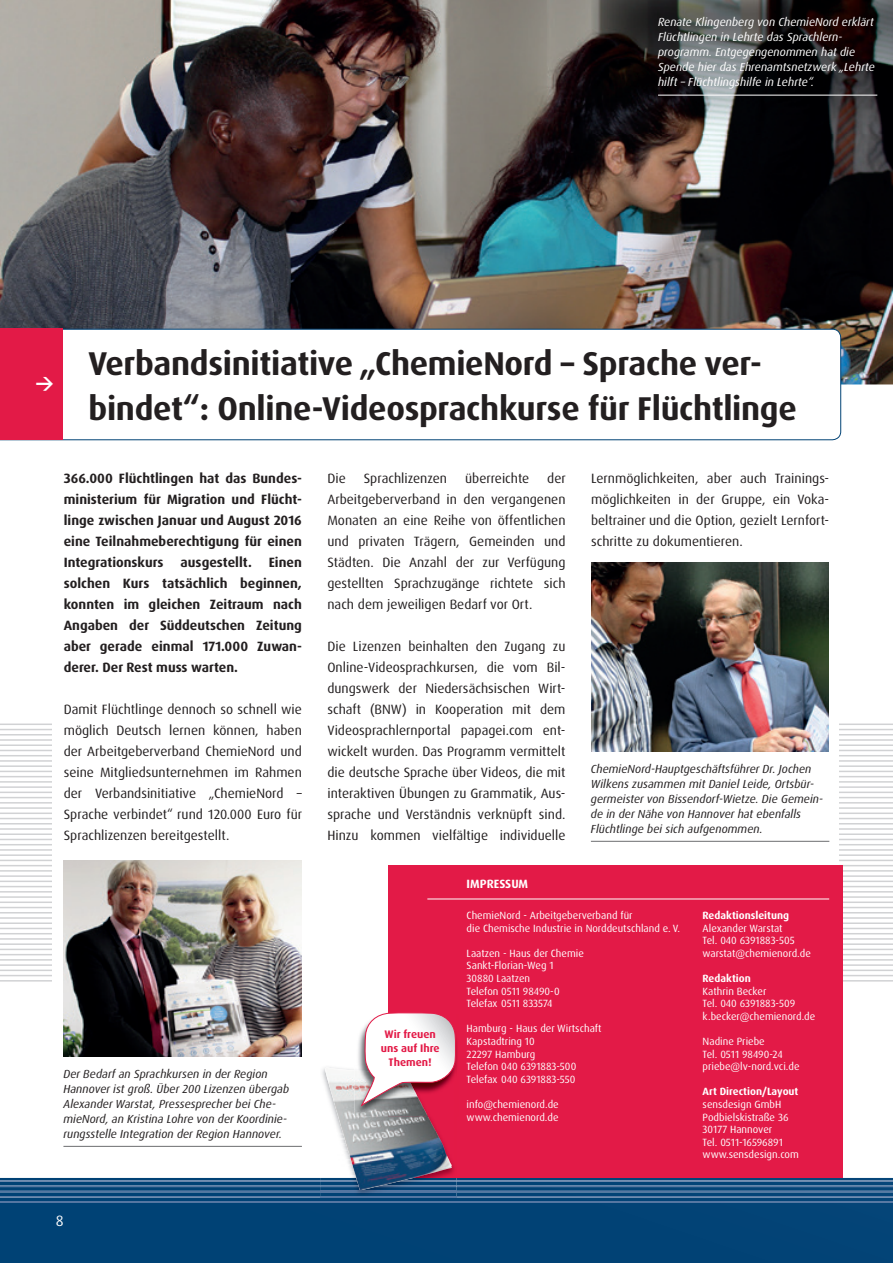
<style>
.page{position:relative;width:893px;height:1263px;background:#fff}
.page>*{position:absolute;margin:0;border:0;box-sizing:border-box;transform-origin:0 0}
.t1{font:700 33px/45px "Dax OT";letter-spacing:-.01em;color:#231f20}
.t2{font:700 18px "DIN";color:#fff}
.t3{font:15px "Dax OT";color:#fff}
.t4{font:13.5px/21px "Dax OT";color:#231f20;text-align:justify}
.t5{font:700 13.5px/21px "Dax OT";color:#231f20;text-align:justify}
.t6{font:700 12px "Dax OT";color:#fff}
.t7{font:italic 11.7px/15px "Dax OT";color:#231f20}
.t8{font:italic 11.7px/15px "Dax OT";color:#fff}
.t9{font:700 10.95px/13.6px "Dax OT";color:#e31a47;text-align:center}
.t10{font:10.5px/12.6px "Dax OT";color:#fff}
.t11{font:700 10.5px "Dax OT";color:#fff}
</style>
<div class="page">
<hr style="left:0;top:723px;width:893px;height:2px;background:#d1d2d4">
<hr style="left:0;top:734px;width:893px;height:1px;background:#d1d2d4">
<hr style="left:0;top:744px;width:893px;height:2px;background:#d1d2d4">
<hr style="left:0;top:755px;width:893px;height:1px;background:#d1d2d4">
<hr style="left:0;top:765px;width:893px;height:2px;background:#d1d2d4">
<hr style="left:0;top:776px;width:893px;height:1px;background:#d1d2d4">
<hr style="left:0;top:786px;width:893px;height:2px;background:#d1d2d4">
<hr style="left:0;top:797px;width:893px;height:1px;background:#d1d2d4">
<hr style="left:0;top:807px;width:893px;height:2px;background:#d1d2d4">
<hr style="left:0;top:818px;width:893px;height:1px;background:#d1d2d4">
<hr style="left:0;top:828px;width:893px;height:2px;background:#d1d2d4">
<hr style="left:0;top:839px;width:893px;height:1px;background:#d1d2d4">
<hr style="left:0;top:849px;width:893px;height:2px;background:#d1d2d4">
<hr style="left:0;top:860px;width:893px;height:1px;background:#d1d2d4">
<hr style="left:0;top:870px;width:893px;height:2px;background:#d1d2d4">
<hr style="left:0;top:880px;width:893px;height:2px;background:#d1d2d4">
<hr style="left:0;top:891px;width:893px;height:1px;background:#d1d2d4">
<hr style="left:0;top:901px;width:893px;height:2px;background:#d1d2d4">
<hr style="left:0;top:912px;width:893px;height:1px;background:#d1d2d4">
<hr style="left:0;top:922px;width:893px;height:2px;background:#d1d2d4">
<hr style="left:0;top:933px;width:893px;height:1px;background:#d1d2d4">
<hr style="left:0;top:943px;width:893px;height:2px;background:#d1d2d4">
<hr style="left:0;top:954px;width:893px;height:1px;background:#d1d2d4">
<hr style="left:0;top:964px;width:893px;height:2px;background:#d1d2d4">
<hr style="left:0;top:975px;width:893px;height:1px;background:#d1d2d4">
<hr style="left:0;top:729px;width:893px;height:1px;background:#d1d2d4">
<hr style="left:0;top:739px;width:893px;height:2px;background:#d1d2d4">
<hr style="left:0;top:750px;width:893px;height:1px;background:#d1d2d4">
<hr style="left:0;top:760px;width:893px;height:2px;background:#d1d2d4">
<hr style="left:0;top:771px;width:893px;height:1px;background:#d1d2d4">
<hr style="left:0;top:781px;width:893px;height:2px;background:#d1d2d4">
<hr style="left:0;top:792px;width:893px;height:1px;background:#d1d2d4">
<hr style="left:0;top:802px;width:893px;height:1px;background:#d1d2d4">
<hr style="left:0;top:812px;width:893px;height:2px;background:#d1d2d4">
<hr style="left:0;top:823px;width:893px;height:1px;background:#d1d2d4">
<hr style="left:0;top:833px;width:893px;height:2px;background:#d1d2d4">
<hr style="left:0;top:844px;width:893px;height:1px;background:#d1d2d4">
<hr style="left:0;top:854px;width:893px;height:2px;background:#d1d2d4">
<hr style="left:0;top:865px;width:893px;height:1px;background:#d1d2d4">
<hr style="left:0;top:875px;width:893px;height:2px;background:#d1d2d4">
<hr style="left:0;top:886px;width:893px;height:1px;background:#d1d2d4">
<hr style="left:0;top:896px;width:893px;height:2px;background:#d1d2d4">
<hr style="left:0;top:907px;width:893px;height:1px;background:#d1d2d4">
<hr style="left:0;top:917px;width:893px;height:2px;background:#d1d2d4">
<hr style="left:0;top:928px;width:893px;height:1px;background:#d1d2d4">
<hr style="left:0;top:938px;width:893px;height:2px;background:#d1d2d4">
<hr style="left:0;top:949px;width:893px;height:1px;background:#d1d2d4">
<hr style="left:0;top:959px;width:893px;height:2px;background:#d1d2d4">
<hr style="left:0;top:969px;width:893px;height:2px;background:#d1d2d4">
<hr style="left:0;top:980px;width:893px;height:1px;background:#d1d2d4">
<div style="left:0;top:1178px;width:893px;height:85px;background:#014275"></div>
<svg style="left:0;top:1180px;width:893px;height:17px;background:#2c5f8c"></svg>
<hr style="left:0;top:1201px;width:893px;height:2px;background:#5576a1">
<div style="left:52px;top:23px;width:787px;height:989px;background:#fff"></div>
<div style="left:388px;top:865px;width:455px;height:313px;background:#e31a47"></div>
<hr style="left:427px;top:899px;width:402px;height:1px;background:#fff">
<img style="left:321px;top:1068px;width:4px;height:110px">
<img style="left:320px;top:1178px;width:137px;height:20px">
<img style="left:320px;top:1185px;width:137px;height:2px">
<img style="left:320px;top:1196px;width:137px;height:1px">
<svg style="left:321px;top:1144px;width:4px;height:6px"></svg>
<img style="left:320px;top:1180px;width:137px;height:2px">
<img style="left:320px;top:1191px;width:137px;height:1px">
<img style="left:452px;top:1164px;width:2px;height:10px">
<img style="left:325px;top:1067px;width:127px;height:123px">
<img style="left:354px;top:1033px;width:7px;height:37px">
<img style="left:428px;top:1065px;width:29px;height:52px">
<img style="left:354px;top:1070px;width:74px;height:47px">
<svg style="left:361px;top:1012px;width:95px;height:94px"></svg>
<img style="left:0;top:0;width:893px;height:384px">
<svg style="left:63px;top:329px;width:778px;height:111px"></svg>
<div style="left:0;top:329px;width:63px;height:111px;background:#e31a47"></div>
<img style="left:64px;top:861px;width:238px;height:196px">
<img style="left:591px;top:0;width:302px;height:134px">
<hr style="left:63px;top:1146px;width:239px;height:1px;background:#6c6d70">
<hr style="left:658px;top:95px;width:219px;height:1px;background:#fff">
<img style="left:591px;top:563px;width:237px;height:189px">
<hr style="left:591px;top:841px;width:238px;height:1px;background:#6c6d70">
<p class="t8" style="left:658px;top:15px;width:218px">Renate Klingenberg von ChemieNord erklärt Flüchtlingen in Lehrte das Sprachlern&shy;programm. Entgegengenommen hat die Spende hier das Ehrenamtsnetzwerk „Lehrte hilft – Flüchtlingshilfe in Lehrte“.</p>
<h2 class="t2" style="left:35px;top:371px;width:20px">&gt;</h2>
<h1 class="t1" style="left:89px;top:341px;width:710px">Verbandsinitiative „ChemieNord – Sprache ver&shy;bindet“: Online-Videosprachkurse für Flüchtlinge</h1>
<p class="t5" style="left:64px;top:468px;width:240px">366.000 Flüchtlingen hat das Bundes&shy;ministerium für Migration und Flücht&shy;linge zwischen Januar und August 2016 eine Teilnahmeberechtigung für einen Integrationskurs</p>
<p class="t5" style="left:181px;top:552px;width:73px">ausgestellt.</p>
<p class="t5" style="left:64px;top:552px;width:240px;text-indent:205px">Einen solchen Kurs tatsächlich beginnen, konnten im gleichen Zeitraum nach Angaben der Süddeutschen Zeitung aber gerade einmal 171.000 Zuwan&shy;derer. Der Rest muss warten.</p>
<p class="t4" style="left:64px;top:699px;width:240px">Damit Flüchtlinge dennoch so schnell wie möglich Deutsch lernen können, haben der Arbeitgeberverband ChemieNord und seine Mitgliedsunternehmen im Rahmen der Verbandsinitiative „ChemieNord – Sprache verbindet“ rund 120.000 Euro für Sprachlizenzen bereitgestellt.</p>
<p class="t7" style="left:63px;top:1066px;width:227px">Der Bedarf an Sprachkursen in der Region Hannover ist groß. Über 200 Lizenzen übergab Alexander Warstat, Pressesprecher bei Che&shy;mieNord, an Kristina Lohre von der Koordinie&shy;rungsstelle Integration der Region Hannover.</p>
<p class="t4" style="left:327px;top:468px;width:240px;text-indent:220px">der Arbeitgeberverband in den vergangenen Monaten an eine Reihe von öffentlichen und privaten Trägern, Gemeinden und Städten. Die Anzahl der zur Verfügung gestellten Sprachzugänge richtete sich nach dem jeweiligen Bedarf vor Ort.</p>
<p class="t4" style="left:327px;top:636px;width:240px">Die Lizenzen beinhalten den Zugang zu Online-Videosprachkursen, die vom Bil&shy;dungswerk der Niedersächsischen Wirt&shy;schaft (BNW) in Kooperation mit dem Videosprachlernportal papagei.com ent&shy;wickelt wurden. Das Programm vermittelt die deutsche Sprache über Videos, die mit interaktiven Übungen zu Grammatik, Aus&shy;sprache und Verständnis verknüpft sind.<br>Hinzu kommen vielfältige individuelle</p>
<p class="t4" style="left:327px;top:468px;width:20px">Die</p>
<p class="t4" style="left:364px;top:468px;width:85px">Sprachlizenzen</p>
<p class="t4" style="left:465px;top:468px;width:66px">überreichte</p>
<p class="t4" style="left:591px;top:468px;width:240px">Lernmöglichkeiten, aber auch Trainings&shy;möglichkeiten in der Gruppe, ein Voka&shy;beltrainer und die Option, gezielt Lernfort&shy;schritte zu dokumentieren.</p>
<p class="t7" style="left:591px;top:761px;width:234px">ChemieNord-Hauptgeschäftsführer Dr. Jochen Wilkens zusammen mit Daniel Leide, Ortsbür&shy;germeister von Bissendorf-Wietze. Die Gemein&shy;de in der Nähe von Hannover hat ebenfalls Flüchtlinge bei sich aufgenommen.</p>
<p class="t9" style="left:381px;top:1028px;width:60px">Wir freuen uns auf Ihre<br>Themen!</p>
<p class="t6" style="left:467px;top:876px;width:63px">IMPRESSUM</p>
<p class="t10" style="left:467px;top:909px;width:215px">ChemieNord - Arbeitgeberverband für<br>die Chemische Industrie in Norddeutschland e. V.</p>
<p class="t10" style="left:467px;top:947px;width:119px">Laatzen - Haus der Chemie<br>Sankt-Florian-Weg 1<br>30880 Laatzen<br>Telefon 0511 98490-0<br>Telefax 0511 833574</p>
<p class="t10" style="left:467px;top:1023px;width:136px">Hamburg - Haus der Wirtschaft<br>Kapstadtring 10<br>22297 Hamburg<br>Telefon 040 6391883-500<br>Telefax 040 6391883-550</p>
<p class="t10" style="left:467px;top:1098px;width:94px">info@chemienord.de www.chemienord.de</p>
<p class="t11" style="left:703px;top:909px;width:88px">Redaktionsleitung</p>
<p class="t10" style="left:703px;top:922px;width:110px">Alexander Warstat<br>Tel. 040 6391883-505 warstat@chemienord.de</p>
<p class="t11" style="left:703px;top:972px;width:50px">Redaktion</p>
<p class="t10" style="left:703px;top:985px;width:114px">Kathrin Becker<br>Tel. 040 6391883-509 k.becker@chemienord.de</p>
<p class="t10" style="left:703px;top:1035px;width:98px">Nadine Priebe<br>Tel. 0511 98490-24 priebe@lv-nord.vci.de</p>
<p class="t11" style="left:703px;top:1085px;width:97px">Art Direction/Layout</p>
<p class="t10" style="left:703px;top:1098px;width:98px">sensdesign GmbH<br>Podbielskistraße 36<br>30177 Hannover<br>Tel. 0511-16596891 www.sensdesign.com</p>
<p class="t3" style="left:56px;top:1211px;width:9px">8</p>
</div>
